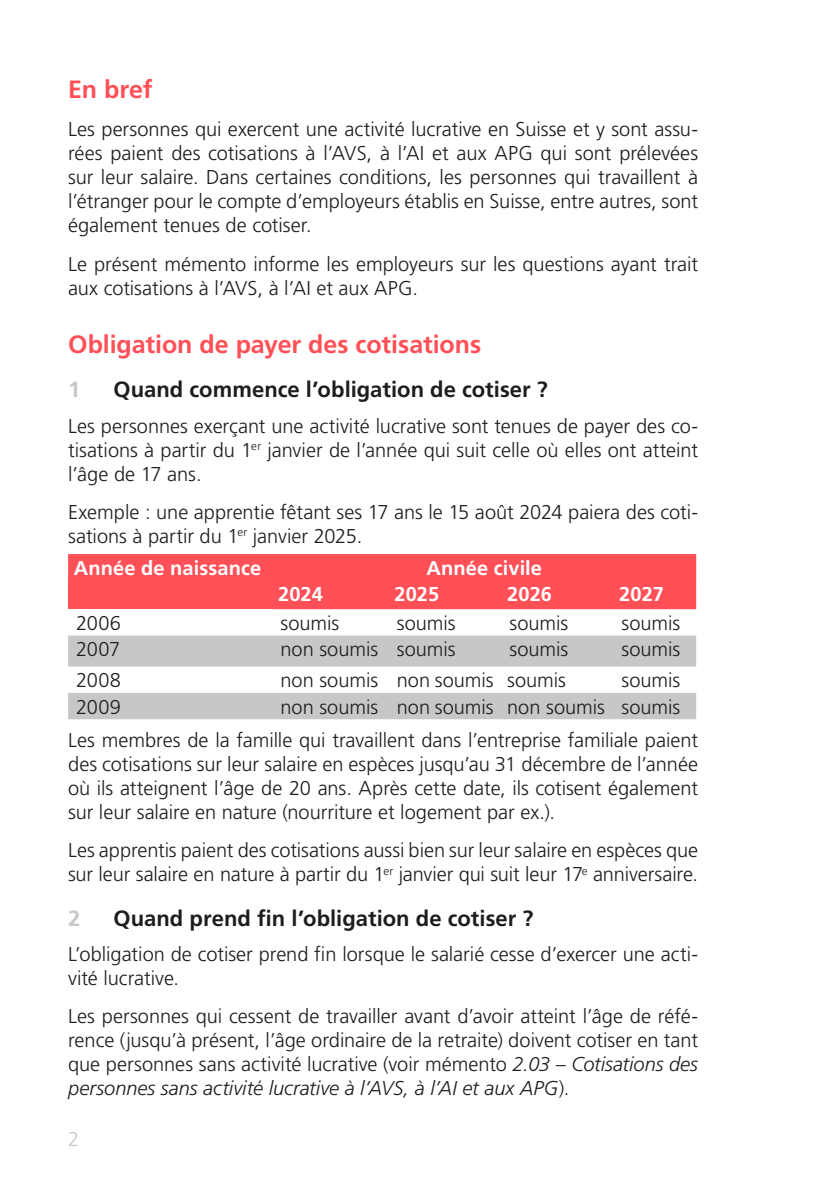
<style>
.page{position:relative;width:840px;height:1191px;background:#fff}
.page>*{position:absolute;margin:0;border:0;box-sizing:border-box;transform-origin:0 0}
.Texttitel{font:700 25px "Frutiger LT Std";color:#ff5057}
.t1{font:700 22px "Frutiger LT Std";color:#1d1d1b}
.t2{font:700 22px "Frutiger LT Std";color:#c7c7c6}
.Grundtext{font:300 20px/24px "Frutiger LT Std";letter-spacing:-.005em;color:#1d1d1b;text-align:justify}
.Text_vor_Aufzählung{font:300 20px/24px "Frutiger LT Std";color:#1d1d1b}
.Tabellen_Text_Weiss{font:700 20px "Frutiger LT Std";letter-spacing:.005em;color:#fff}
.t3{font:300 20px "Frutiger LT Std";color:#c7c7c6}
.s1{font-style:italic}
</style>
<div class="page">
<div style="left:68px;top:554px;width:627px;height:55px;background:#ff5057"></div>
<div style="left:68px;top:580px;width:204px;height:29px;background:#ff5157"></div>
<svg style="left:68px;top:635px;width:627px;height:84px;fill:#c7c7c6"></svg>
<p class="Texttitel" style="left:68px;top:75px;width:86px">En bref</p>
<p class="Grundtext" style="left:68px;top:118px;width:631px">Les personnes qui exercent une activité lucrative en Suisse et y sont assu&shy;rées paient des cotisations à l’AVS, à l’AI et aux APG qui sont prélevées sur leur salaire. Dans certaines conditions, les personnes qui travaillent à l’étranger pour le compte d’employeurs établis en Suisse, entre autres, sont également tenues de cotiser.</p>
<p class="Grundtext" style="left:68px;top:252px;width:631px">Le présent mémento informe les employeurs sur les questions ayant trait aux cotisations à l’AVS, à l’AI et aux APG.</p>
<p class="Texttitel" style="left:68px;top:329px;width:414px">Obligation de payer des cotisations</p>
<p class="t2" style="left:68px;top:376px;width:14px">1</p>
<p class="t1" style="left:113px;top:376px;width:435px">Quand commence l’obligation de cotiser ?</p>
<p class="Grundtext" style="left:68px;top:414px;width:631px">Les personnes exerçant une activité lucrative sont tenues de payer des co&shy;tisations à partir du 1<sup>er</sup> janvier de l’année qui suit celle où elles ont atteint l’âge de 17 ans.</p>
<p class="Text_vor_Aufzählung" style="left:68px;top:500px;width:631px">Exemple : une apprentie fêtant ses 17 ans le 15 août 2024 paiera des coti&shy;sations à partir du 1<sup>er</sup> janvier 2025.</p>
<p class="Tabellen_Text_Weiss" style="left:74px;top:556px;width:189px">Année de naissance</p>
<p class="Tabellen_Text_Weiss" style="left:426px;top:556px;width:117px">Année civile</p>
<p class="Tabellen_Text_Weiss" style="left:278px;top:582px;width:46px">2024</p>
<p class="Tabellen_Text_Weiss" style="left:394px;top:582px;width:46px">2025</p>
<p class="Tabellen_Text_Weiss" style="left:507px;top:582px;width:46px">2026</p>
<p class="Tabellen_Text_Weiss" style="left:619px;top:582px;width:46px">2027</p>
<p class="Grundtext" style="left:76px;top:611px;width:46px">2006</p>
<p class="Grundtext" style="left:280px;top:611px;width:60px">soumis</p>
<p class="Grundtext" style="left:396px;top:611px;width:60px">soumis</p>
<p class="Grundtext" style="left:509px;top:611px;width:60px">soumis</p>
<p class="Grundtext" style="left:621px;top:611px;width:60px">soumis</p>
<p class="Grundtext" style="left:76px;top:637px;width:46px">2007</p>
<p class="Grundtext" style="left:280px;top:637px;width:99px">non soumis</p>
<p class="Grundtext" style="left:396px;top:637px;width:60px">soumis</p>
<p class="Grundtext" style="left:509px;top:637px;width:60px">soumis</p>
<p class="Grundtext" style="left:621px;top:637px;width:60px">soumis</p>
<p class="Grundtext" style="left:76px;top:668px;width:46px">2008</p>
<p class="Grundtext" style="left:280px;top:668px;width:99px">non soumis</p>
<p class="Grundtext" style="left:396px;top:668px;width:98px">non soumis</p>
<p class="Grundtext" style="left:507px;top:668px;width:60px">soumis</p>
<p class="Grundtext" style="left:621px;top:668px;width:60px">soumis</p>
<p class="Grundtext" style="left:76px;top:695px;width:46px">2009</p>
<p class="Grundtext" style="left:280px;top:695px;width:99px">non soumis</p>
<p class="Grundtext" style="left:396px;top:695px;width:98px">non soumis</p>
<p class="Grundtext" style="left:507px;top:695px;width:99px">non soumis</p>
<p class="Grundtext" style="left:621px;top:695px;width:60px">soumis</p>
<p class="Grundtext" style="left:68px;top:728px;width:631px">Les membres de la famille qui travaillent dans l’entreprise familiale paient des cotisations sur leur salaire en espèces jusqu’au 31 décembre de l’année où ils atteignent l’âge de 20 ans. Après cette date, ils cotisent également sur leur salaire en nature (nourriture et logement par ex.).</p>
<p class="Grundtext" style="left:68px;top:838px;width:631px">Les apprentis paient des cotisations aussi bien sur leur salaire en espèces que sur leur salaire en nature à partir du 1<sup>er</sup> janvier qui suit leur 17<sup>e</sup> anniversaire.</p>
<p class="t2" style="left:68px;top:904px;width:14px">2</p>
<p class="t1" style="left:113px;top:904px;width:421px">Quand prend fin l’obligation de cotiser ?</p>
<p class="Grundtext" style="left:68px;top:942px;width:631px">L’obligation de cotiser prend fin lorsque le salarié cesse d’exercer une acti&shy;vité lucrative.</p>
<p class="Grundtext" style="left:68px;top:1004px;width:631px">Les personnes qui cessent de travailler avant d’avoir atteint l’âge de réfé&shy;rence (jusqu’à présent, l’âge ordinaire de la retraite) doivent cotiser en tant que personnes sans activité lucrative (voir mémento <span class="s1">2.03 - Cotisations des personnes sans activité lucrative à l’AVS, à l’AI et aux APG</span>).</p>
<p class="t3" style="left:68px;top:1127px;width:13px">2</p>
</div>
